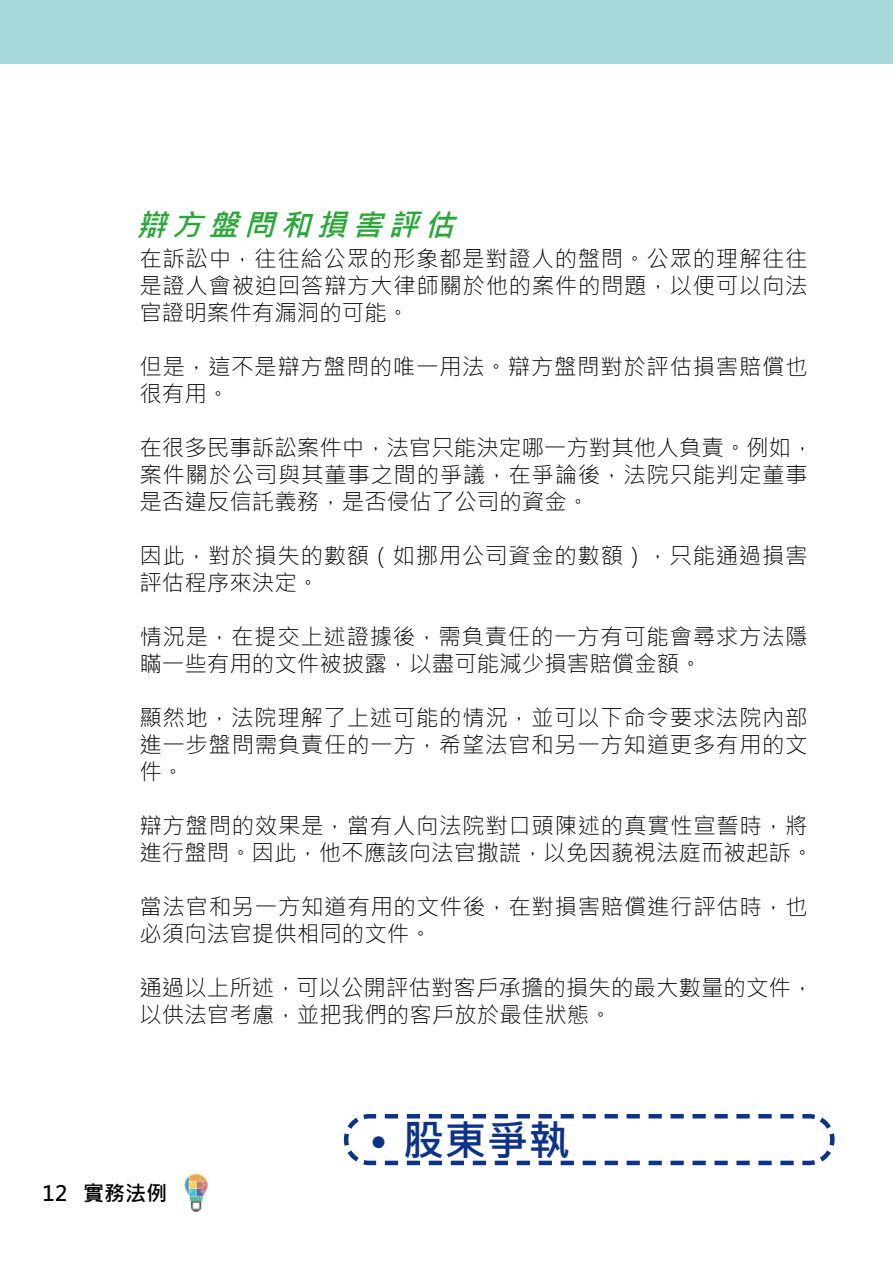
<style>
.page{position:relative;width:893px;height:1263px;background:#fff}
.page>*{position:absolute;margin:0;border:0;box-sizing:border-box;transform-origin:0 0}
.t1{font:700 42px "Microsoft Jheng Hei";color:#0c3388}
.t2{font:italic 700 30px "Microsoft Jheng Hei";color:#2aa738}
.t3{font:300 22.5px/27px "Microsoft Jheng Hei";letter-spacing:.025em;color:#000}
.t4{font:300 22.5px/27px "Microsoft Jheng Hei";color:#000}
.t5{font:700 21px "Microsoft Jheng Hei";color:#000}
</style>
<div class="page">
<div style="left:0;top:0;width:893px;height:63px;background:#a8d9da"></div>
<img style="left:184px;top:1174px;width:23px;height:38px">
<svg style="left:343px;top:1114px;width:492px;height:52px"></svg>
<h2 class="t2" style="left:136px;top:206px;width:330px">辯方盤問和損害評估</h2>
<p class="t3" style="left:139px;top:245px;width:670px;text-align:justify">在訴訟中，往往給公眾的形象都是對證人的盤問。公眾的理解往往是證人會被迫回答辯方大律師關於他的案件的問題，以便可以向法官證明案件有漏洞的可能。</p>
<p class="t3" style="left:139px;top:353px;width:670px">但是，這不是辯方盤問的唯一用法。辯方盤問對於評估損害賠償也很有用。</p>
<p class="t4" style="left:139px;top:434px;width:676px">在很多民事訴訟案件中，法官只能決定哪一方對其他人負責。例如，案件關於公司與其董事之間的爭議，在爭論後，法院只能判定董事是否違反信託義務，是否侵佔了公司的資金。</p>
<p class="t3" style="left:139px;top:542px;width:670px">因此，對於損失的數額（如挪用公司資金的數額），只能通過損害評估程序來決定。</p>
<p class="t3" style="left:139px;top:623px;width:670px">情況是，在提交上述證據後，需負責任的一方有可能會尋求方法隱瞞一些有用的文件被披露，以盡可能減少損害賠償金額。</p>
<p class="t3" style="left:139px;top:704px;width:670px;text-align:justify">顯然地，法院理解了上述可能的情況，並可以下命令要求法院內部進一步盤問需負責任的一方，希望法官和另一方知道更多有用的文件。</p>
<p class="t3" style="left:139px;top:812px;width:676px">辯方盤問的效果是，當有人向法院對口頭陳述的真實性宣誓時，將進行盤問。因此，他不應該向法官撒謊，以免因藐視法庭而被起訴。</p>
<p class="t3" style="left:139px;top:893px;width:670px">當法官和另一方知道有用的文件後，在對損害賠償進行評估時，也必須向法官提供相同的文件。</p>
<p class="t4" style="left:139px;top:974px;width:676px">通過以上所述，可以公開評估對客戶承擔的損失的最大數量的文件，以供法官考慮，並把我們的客戶放於最佳狀態。</p>
<p class="t5" style="left:43px;top:1180px;width:126px">12 實務法例</p>
<h1 class="t1" style="left:369px;top:1114px;width:203px">• 股東爭執</h1>
</div>
